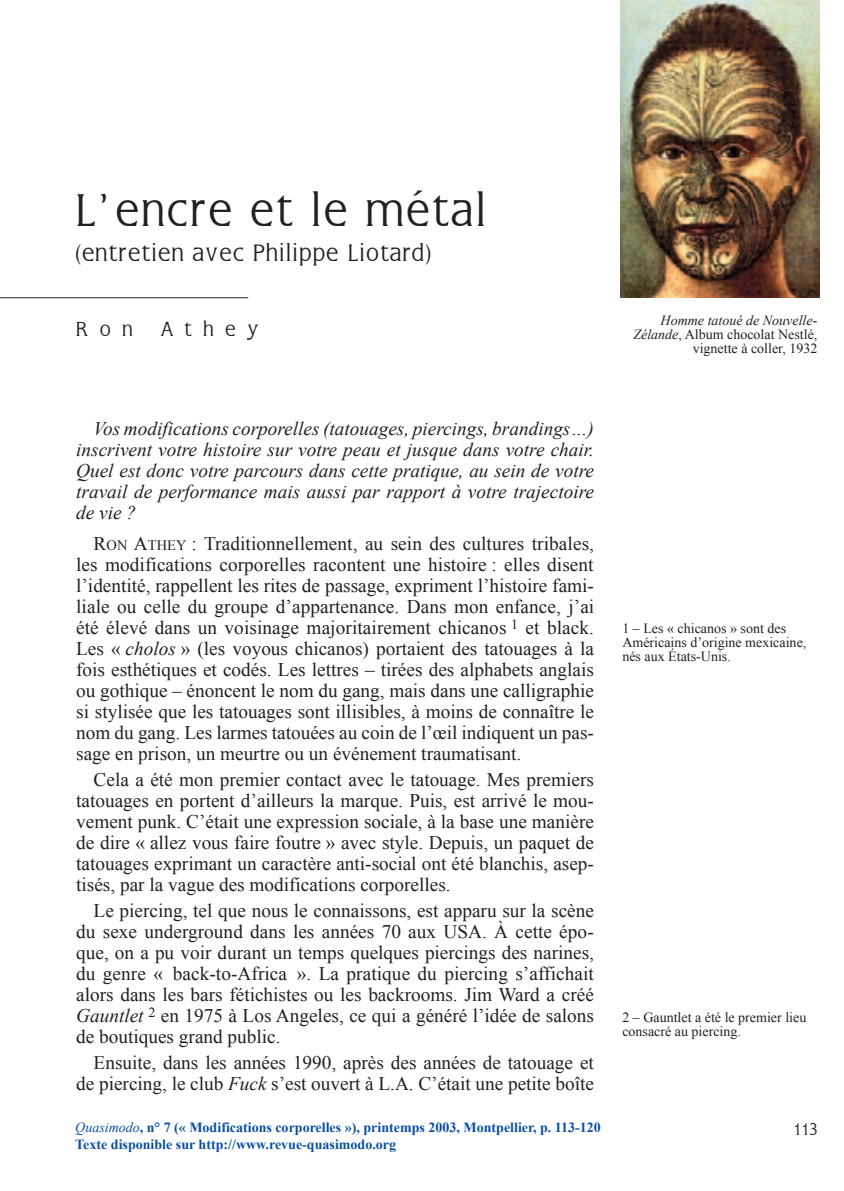
<style>
.page{position:relative;width:844px;height:1191px;background:#fff}
.page>*{position:absolute;margin:0;border:0;box-sizing:border-box;transform-origin:0 0}
.t1{font:47.25px "Noblesse SSK";letter-spacing:.05em;color:#231f20}
.t2{font:24.5px "Noblesse SSK";letter-spacing:.05em;color:#231f20}
.t3{font:21px "Noblesse SSK";letter-spacing:.55em;color:#231f20}
.t4{font:19.25px/21px "Times New Roman";color:#231f20;text-align:justify}
.t5{font:italic 19.25px/21px "Times New Roman";color:#231f20;text-align:justify}
.t6{font:17.5px "Noblesse SSK";color:#231f20}
.t7{font:14px/14px "Times New Roman";color:#231f20}
.t8{font:700 14px/16.8px "Times New Roman";color:#094fa3}
.s1{font-style:italic}
.s2{font-size:14.35px}
.s3{font-weight:400;font-style:italic}
</style>
<div class="page">
<hr style="left:0;top:297px;width:248px;height:1px;background:#231f20">
<img style="left:620px;top:0;width:199px;height:298px">
<h1 class="t1" style="left:76px;top:183px;width:411px">L’encre et le métal</h1>
<p class="t2" style="left:76px;top:239px;width:356px">(entretien avec Philippe Liotard)</p>
<p class="t3" style="left:76px;top:317px;width:58px">Ron</p>
<p class="t3" style="left:161px;top:317px;width:99px">Athey</p>
<p class="t7" style="left:633px;top:313px;width:185px;text-align:right"><span class="s1">Homme tatoué de Nouvelle-<br>Zélande</span>, Album chocolat Nestlé, vignette à coller, 1932</p>
<p class="t5" style="left:76px;top:418px;width:519px;text-indent:17px">Vos modifications corporelles (tatouages, piercings, brandings…) inscrivent votre histoire sur votre peau et jusque dans votre chair.<br>Quel est donc votre parcours dans cette pratique, au sein de votre travail de performance mais aussi par rapport à votre trajectoire de vie ?</p>
<p class="t4" style="left:76px;top:532px;width:519px;text-indent:17px">R<span class="s2">ON</span> A<span class="s2">THEY</span> : Traditionnellement, au sein des cultures tribales, les modifications corporelles racontent une histoire : elles disent l’identité, rappellent les rites de passage, expriment l’histoire fami&shy;liale ou celle du groupe d’appartenance. Dans mon enfance, j’ai été élevé dans un voisinage majoritairement chicanos <sup>1</sup> et black.<br>Les « <span class="s1">cholos</span> » (les voyous chicanos) portaient des tatouages à la fois esthétiques et codés. Les lettres – tirées des alphabets anglais ou gothique – énoncent le nom du gang, mais dans une calligraphie si stylisée que les tatouages sont illisibles, à moins de connaître le nom du gang. Les larmes tatouées au coin de l’œil indiquent un pas&shy;sage en prison, un meurtre ou un événement traumatisant.</p>
<p class="t4" style="left:76px;top:768px;width:519px;text-indent:17px">Cela a été mon premier contact avec le tatouage. Mes premiers tatouages en portent d’ailleurs la marque. Puis, est arrivé le mou&shy;vement punk. C’était une expression sociale, à la base une manière de dire « allez vous faire foutre » avec style. Depuis, un paquet de tatouages exprimant un caractère anti-social ont été blanchis, asep&shy;tisés, par la vague des modifications corporelles.</p>
<p class="t4" style="left:76px;top:899px;width:519px;text-indent:17px">Le piercing, tel que nous le connaissons, est apparu sur la scène du sexe underground dans les années 70 aux USA. À cette épo&shy;que, on a pu voir durant un temps quelques piercings des narines, du genre « back-to-Africa ». La pratique du piercing s’affichait alors dans les bars fétichistes ou les backrooms. Jim Ward a créé <span class="s1">Gauntlet</span> <sup>2</sup> en 1975 à Los Angeles, ce qui a généré l’idée de salons de boutiques grand public.</p>
<p class="t4" style="left:76px;top:1051px;width:519px;text-align:right">Ensuite, dans les années 1990, après des années de tatouage et de piercing, le club <span class="s1">Fuck</span> s’est ouvert à L.A. C’était une petite boîte</p>
<p class="t8" style="left:75px;top:1118px;width:527px"><span class="s3">Quasimodo</span>, n° 7 (« Modifications corporelles »), printemps 2003, Montpellier, p. 113-120<br>Texte disponible sur http://www.revue-quasimodo.org</p>
<p class="t7" style="left:622px;top:621px;width:185px">1 – Les « chicanos » sont des<br>Américains d’origine mexicaine, nés aux États-Unis.</p>
<p class="t7" style="left:622px;top:1010px;width:185px">2 – Gauntlet a été le premier lieu consacré au piercing.</p>
<p class="t6" style="left:792px;top:1119px;width:26px">113</p>
</div>
